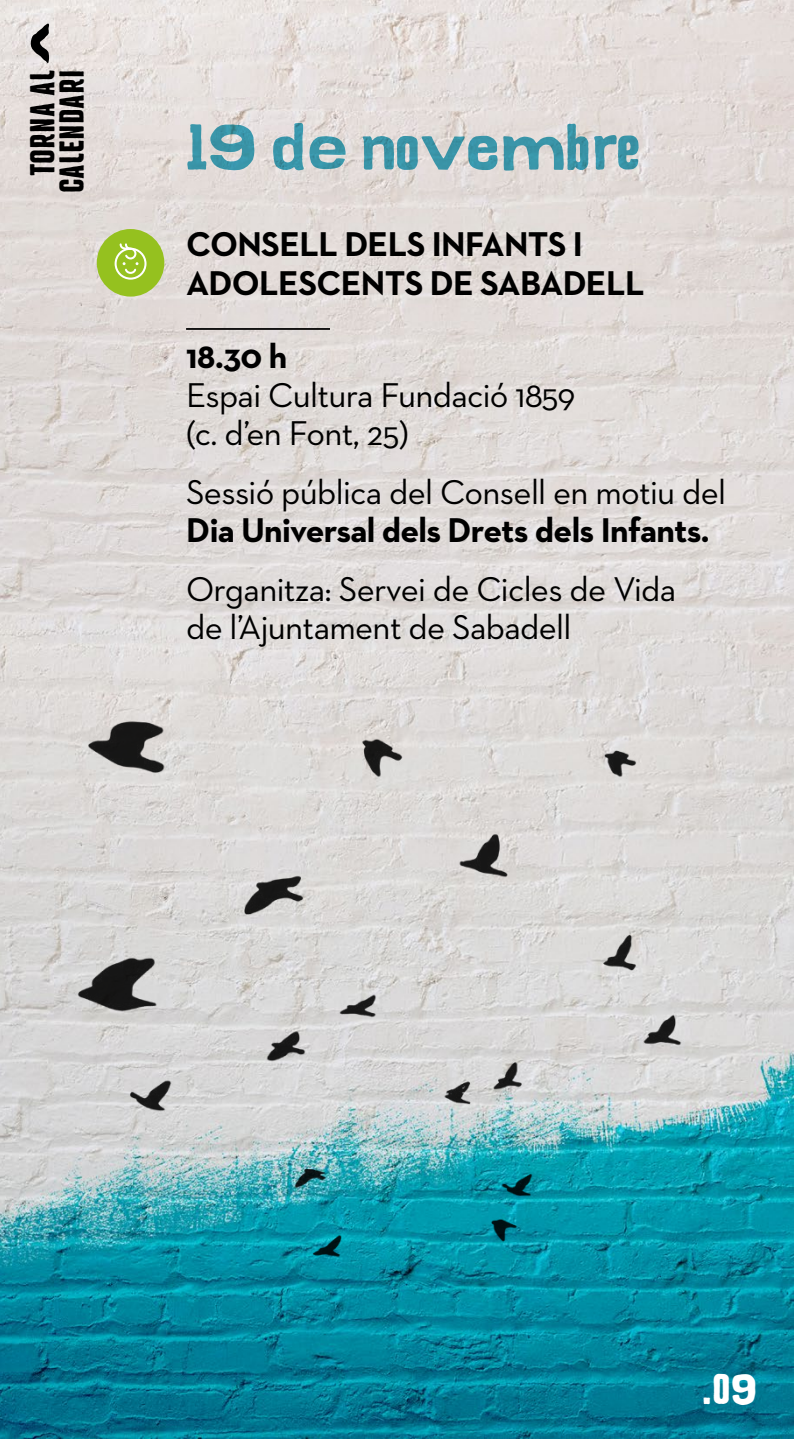
<style>
.page{position:relative;width:794px;height:1439px;background:#fff}
.page>*{position:absolute;margin:0;border:0;box-sizing:border-box;transform-origin:0 0}
.t1{font:64.23px "Hawkes Bold Variable Width";color:#41adc6}
.t2{font:42.7px "Hawkes Bold Variable Width";color:#fff}
.t3{font:35px/38.5px "Neutraface 2 Text";letter-spacing:-.02em;color:#000}
.t4{font:700 35px/38.5px "Neutraface 2 Text";letter-spacing:-.02em;color:#000}
.t5{font:34.65px/29.2px "Hawkes Bold Variable Width";color:#000;text-align:center}
</style>
<div class="page">
<img style="left:0;top:0;width:794px;height:1439px">
<hr style="left:186px;top:328px;width:144px;height:2px;background:#000">
<div style="left:97px;top:229px;width:67px;height:68px;background:#95c11f;border-radius:50%"></div>
<div style="left:115px;top:248px;width:31px;height:32px;border:2px solid #fff;border-radius:50%"></div>
<svg style="left:119px;top:243px;width:19px;height:32px"></svg>
<svg style="left:30px;top:23px;width:20px;height:41px"></svg>
<img style="left:74px;top:711px;width:620px;height:561px">
<p class="t5" style="left:25px;top:193px;width:125px;rotate:-90deg">TORNA AL<br>CALENDARI</p>
<h1 class="t1" style="left:186px;top:98px;width:456px">19 de novembre</h1>
<p class="t4" style="left:186px;top:225px;width:460px">CONSELL DELS INFANTS I<br>ADOLESCENTS DE SABADELL</p>
<p class="t4" style="left:186px;top:337px;width:103px">18.30 h</p>
<p class="t3" style="left:186px;top:375px;width:391px">Espai Cultura Fundació 1859 (c. d’en Font, 25)</p>
<p class="t3" style="left:186px;top:472px;width:541px">Sessió pública del Consell en motiu del</p>
<p class="t4" style="left:186px;top:511px;width:525px">Dia Universal dels Drets dels Infants.</p>
<p class="t3" style="left:186px;top:569px;width:492px">Organitza: Servei de Cicles de Vida de l’Ajuntament de Sabadell</p>
<p class="t2" style="left:699px;top:1356px;width:59px">.09</p>
</div>
